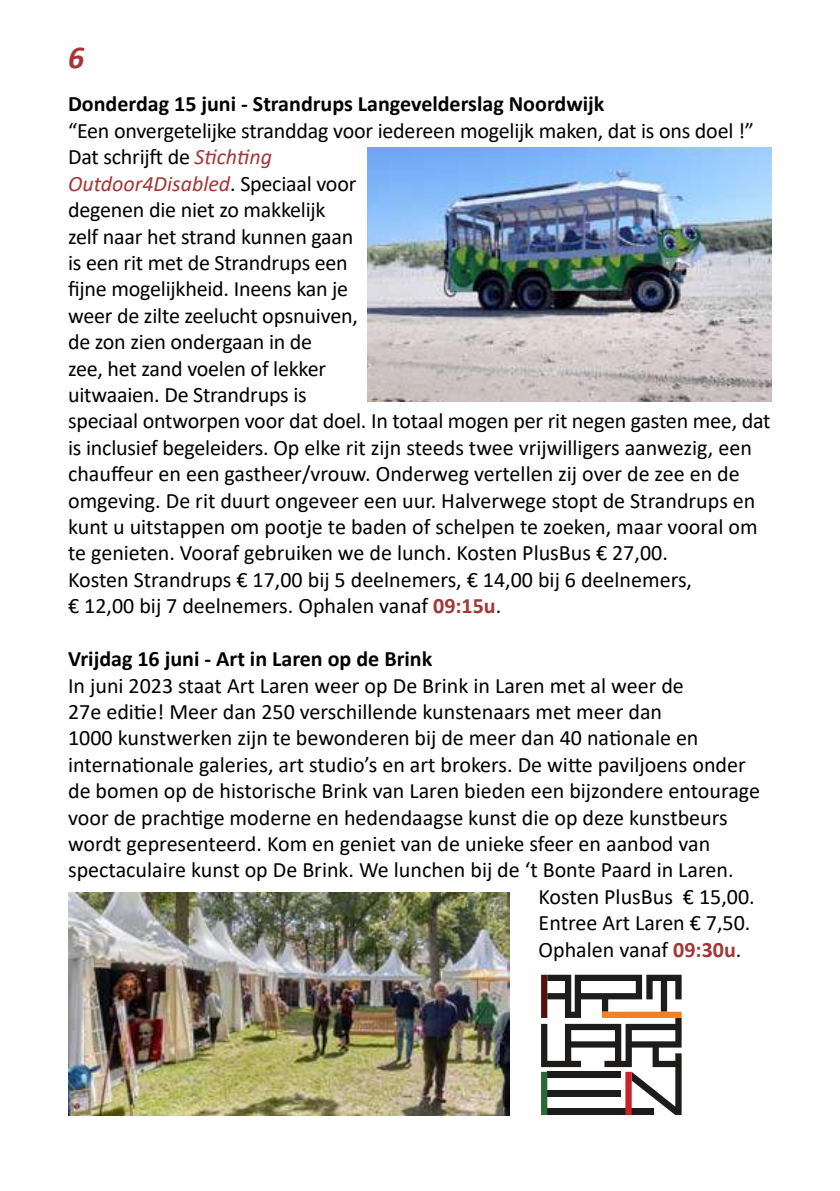
<style>
.page{position:relative;width:840px;height:1191px;background:#fff}
.page>*{position:absolute;margin:0;border:0;box-sizing:border-box;transform-origin:0 0}
.t1{font:italic 700 32px "Calibri";color:#a33735}
.t2{font:22px/26.4px "Calibri";color:#000}
.t3{font:700 22px "Calibri";color:#000}
.s1{font-style:italic;color:#a33735}
.s2{font-weight:700;color:#a33735}
</style>
<div class="page">
<img style="left:367px;top:148px;width:404px;height:254px">
<img style="left:68px;top:892px;width:441px;height:223px">
<svg style="left:541px;top:974px;width:140px;height:141px"></svg>
<h1 class="t1" style="left:68px;top:35px;width:18px">6</h1>
<p class="t3" style="left:68px;top:89px;width:537px">Donderdag 15 juni - Strandrups Langevelderslag Noordwijk</p>
<p class="t2" style="left:68px;top:117px;width:703px">“Een onvergetelijke stranddag voor iedereen mogelijk maken, dat is ons doel !” Dat schrijft de <span class="s1">Stichting<br>Outdoor4Disabled</span>. Speciaal voor<br>degenen die niet zo makkelijk<br>zelf naar het strand kunnen gaan<br>is een rit met de Strandrups een<br>fijne mogelijkheid. Ineens kan je<br>weer de zilte zeelucht opsnuiven,<br>de zon zien ondergaan in de<br>zee, het zand voelen of lekker<br>uitwaaien. De Strandrups is<br>speciaal ontworpen voor dat doel. In totaal mogen per rit negen gasten mee, dat is inclusief begeleiders. Op elke rit zijn steeds twee vrijwilligers aanwezig, een chauffeur en een gastheer/vrouw. Onderweg vertellen zij over de zee en de omgeving. De rit duurt ongeveer een uur. Halverwege stopt de Strandrups en kunt u uitstappen om pootje te baden of schelpen te zoeken, maar vooral om te genieten. Vooraf gebruiken we de lunch. Kosten PlusBus € 27,00.<br>Kosten Strandrups € 17,00 bij 5 deelnemers, € 14,00 bij 6 deelnemers,<br>€ 12,00 bij 7 deelnemers. Ophalen vanaf <span class="s2">09:15u</span>.</p>
<p class="t3" style="left:68px;top:643px;width:365px">Vrijdag 16 juni - Art in Laren op de Brink</p>
<p class="t2" style="left:68px;top:671px;width:617px">In juni 2023 staat Art Laren weer op De Brink in Laren met al weer de</p>
<p class="t2" style="left:68px;top:698px;width:595px">27e editie! Meer dan 250 verschillende kunstenaars met meer dan</p>
<p class="t2" style="left:68px;top:724px;width:631px">1000 kunstwerken zijn te bewonderen bij de meer dan 40 nationale en</p>
<p class="t2" style="left:68px;top:750px;width:678px">internationale galeries, art studio’s en art brokers. De witte paviljoens onder</p>
<p class="t2" style="left:68px;top:777px;width:693px">de bomen op de historische Brink van Laren bieden een bijzondere entourage</p>
<p class="t2" style="left:68px;top:803px;width:660px">voor de prachtige moderne en hedendaagse kunst die op deze kunstbeurs</p>
<p class="t2" style="left:68px;top:830px;width:643px">wordt gepresenteerd. Kom en geniet van de unieke sfeer en aanbod van</p>
<p class="t2" style="left:68px;top:856px;width:666px">spectaculaire kunst op De Brink. We lunchen bij de ‘t Bonte Paard in Laren.</p>
<p class="t2" style="left:538px;top:882px;width:217px">Kosten PlusBus € 15,00.</p>
<p class="t2" style="left:538px;top:909px;width:213px">Entree Art Laren € 7,50.</p>
<p class="t2" style="left:538px;top:935px;width:204px">Ophalen vanaf <span class="s2">09:30u</span>.</p>
</div>
